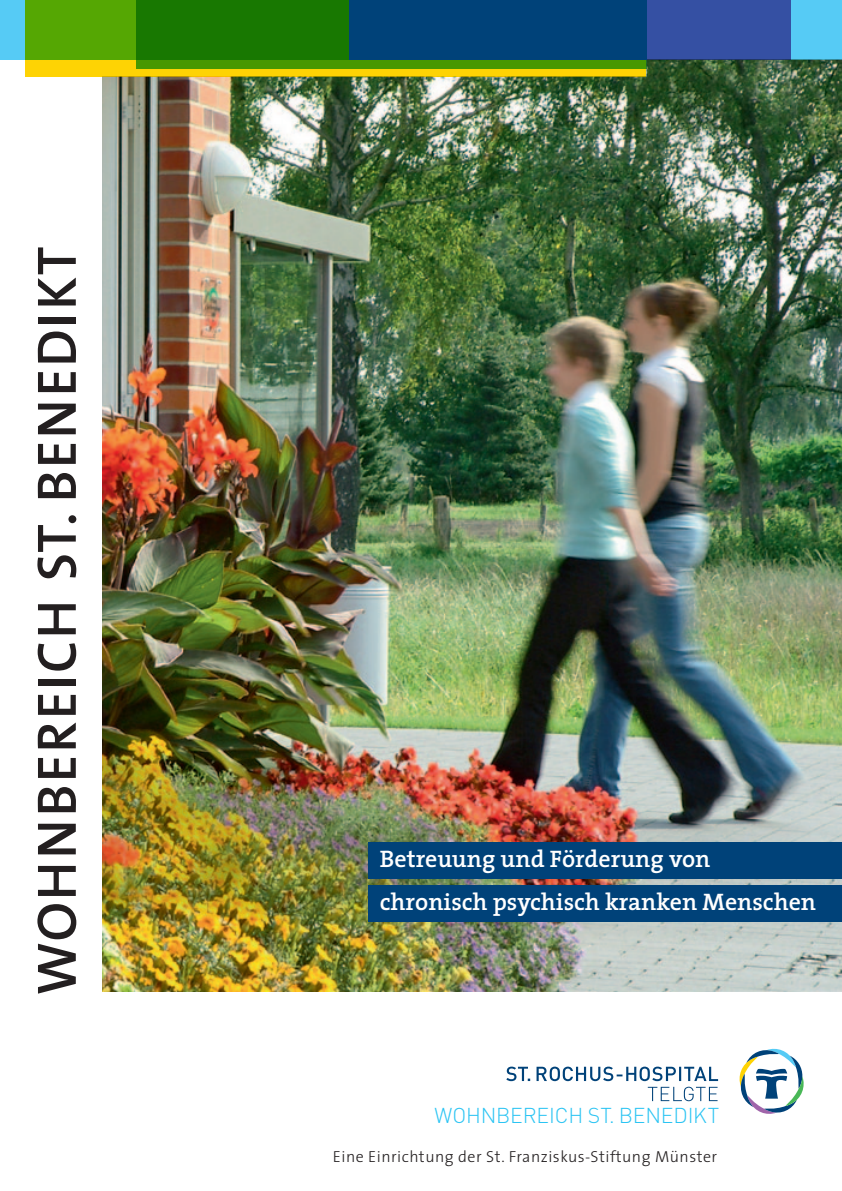
<style>
.page{position:relative;width:842px;height:1191px;background:#fff}
.page>*{position:absolute;margin:0;border:0;box-sizing:border-box;transform-origin:0 0}
.t1{font:600 56px "The Sans";letter-spacing:.03em;color:#231f20}
.t2{font:600 24px/42.6px "The Serif";color:#fff}
.t3{font:300 21.2px "DIN";letter-spacing:-.01em;color:#2bc4f3}
.t4{font:300 16px "The Sans";letter-spacing:.03em;color:#231f20}
</style>
<div class="page">
<img style="left:102px;top:77px;width:740px;height:914px">
<svg style="left:25px;top:60px;width:817px;height:17px;background:#3d5d36"></svg>
<div style="left:0;top:0;width:842px;height:60px;background:#56cbf5"></div>
<div style="left:351px;top:0;width:440px;height:60px;background:#3550a3"></div>
<svg style="left:26px;top:0;width:620px;height:77px;background:#9eb803"></svg>
<svg style="left:136px;top:0;width:510px;height:68px;background:#237f01"></svg>
<div style="left:349px;top:0;width:297px;height:60px;background:#004279"></div>
<div style="left:369px;top:842px;width:473px;height:37px;background:#004279"></div>
<div style="left:369px;top:884px;width:473px;height:37px;background:#004279"></div>
<svg style="left:506px;top:1066px;width:212px;height:35px"></svg>
<svg style="left:739px;top:1048px;width:65px;height:66px"></svg>
<h1 class="t1" style="left:10px;top:995px;width:750px;rotate:-90deg">wohnbereich St. benedikt</h1>
<p class="t2" style="left:380px;top:837px;width:438px">Betreuung und Förderung von chronisch psychisch kranken Menschen</p>
<p class="t3" style="left:435px;top:1101px;width:286px">WOHNBEREICH ST. BENEDIKT</p>
<p class="t4" style="left:333px;top:1143px;width:386px">Eine Einrichtung der St. Franziskus-Stiftung Münster</p>
</div>
